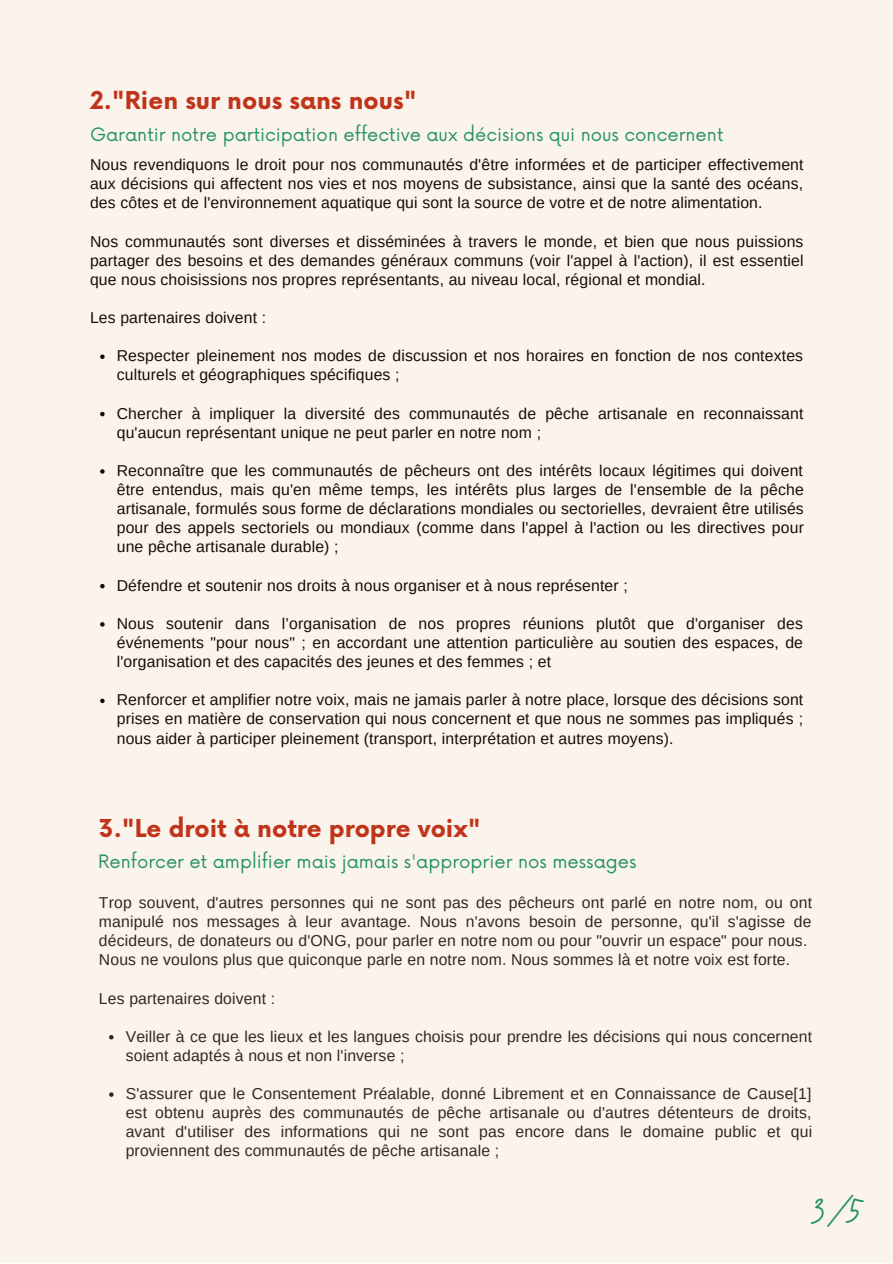
<style>
.page{position:relative;width:893px;height:1264px;background:#fff}
.page>*{position:absolute;margin:0;border:0;box-sizing:border-box;transform-origin:0 0}
.t1{font:43.8px "Brittany Signature";color:#119462}
.t2{font:700 24px "Now";color:#be2c17}
.t3{font:18px "Now";color:#119462}
.t4{font:15.75px/19px "Arimo";letter-spacing:.01em;color:#000;text-align:justify}
.t5{font:15.75px/19px "Arimo";letter-spacing:.01em;color:#1e1e1e}
</style>
<div class="page">
<div style="left:0;top:0;width:892px;height:1262px;background:#fbf4ed"></div>
<h2 class="t2" style="left:90px;top:87px;width:328px">2."Rien sur nous sans nous"</h2>
<p class="t3" style="left:90px;top:124px;width:635px">Garantir notre participation effective aux décisions qui nous concernent</p>
<p class="t4" style="left:90px;top:155px;width:715px">Nous revendiquons le droit pour nos communautés d'être informées et de participer effectivement aux décisions qui affectent nos vies et nos moyens de subsistance, ainsi que la santé des océans, des côtes et de l'environnement aquatique qui sont la source de votre et de notre alimentation.</p>
<p class="t4" style="left:90px;top:231px;width:715px">Nos communautés sont diverses et disséminées à travers le monde, et bien que nous puissions partager des besoins et des demandes généraux communs (voir l'appel à l'action), il est essentiel que nous choisissions nos propres représentants, au niveau local, régional et mondial.</p>
<p class="t4" style="left:90px;top:308px;width:178px">Les partenaires doivent :</p>
<p class="t4" style="left:117px;top:346px;width:687px">Respecter pleinement nos modes de discussion et nos horaires en fonction de nos contextes culturels et géographiques spécifiques ;</p>
<p class="t4" style="left:117px;top:403px;width:688px">Chercher à impliquer la diversité des communautés de pêche artisanale en reconnaissant qu'aucun représentant unique ne peut parler en notre nom ;</p>
<p class="t4" style="left:117px;top:461px;width:688px">Reconnaître que les communautés de pêcheurs ont des intérêts locaux légitimes qui doivent être entendus, mais qu'en même temps, les intérêts plus larges de l'ensemble de la pêche artisanale, formulés sous forme de déclarations mondiales ou sectorielles, devraient être utilisés pour des appels sectoriels ou mondiaux (comme dans l'appel à l'action ou les directives pour une pêche artisanale durable) ;</p>
<p class="t4" style="left:117px;top:575px;width:512px">Défendre et soutenir nos droits à nous organiser et à nous représenter ;</p>
<p class="t4" style="left:117px;top:614px;width:687px">Nous soutenir dans l’organisation de nos propres réunions plutôt que d'organiser des événements "pour nous" ; en accordant une attention particulière au soutien des espaces, de l'organisation et des capacités des jeunes et des femmes ; et</p>
<p class="t4" style="left:117px;top:690px;width:688px">Renforcer et amplifier notre voix, mais ne jamais parler à notre place, lorsque des décisions sont prises en matière de conservation qui nous concernent et que nous ne sommes pas impliqués ; nous aider à participer pleinement (transport, interprétation et autres moyens).</p>
<h2 class="t2" style="left:99px;top:814px;width:383px">3."Le droit à notre propre voix"</h2>
<p class="t3" style="left:98px;top:851px;width:540px">Renforcer et amplifier mais jamais s'approprier nos messages</p>
<p class="t5" style="left:99px;top:892px;width:714px">Trop souvent, d'autres personnes qui ne sont pas des pêcheurs ont parlé en notre nom, ou ont manipulé nos messages à leur avantage. Nous n'avons besoin de personne, qu'il s'agisse de décideurs, de donateurs ou d'ONG, pour parler en notre nom ou pour "ouvrir un espace" pour nous.<br>Nous ne voulons plus que quiconque parle en notre nom. Nous sommes là et notre voix est forte.</p>
<p class="t5" style="left:99px;top:988px;width:178px">Les partenaires doivent :</p>
<p class="t5" style="left:126px;top:1026px;width:688px">Veiller à ce que les lieux et les langues choisis pour prendre les décisions qui nous concernent soient adaptés à nous et non l'inverse ;</p>
<p class="t5" style="left:126px;top:1084px;width:688px;text-align:justify">S'assurer que le Consentement Préalable, donné Librement et en Connaissance de Cause[1] est obtenu auprès des communautés de pêche artisanale ou d'autres détenteurs de droits, avant d'utiliser des informations qui ne sont pas encore dans le domaine public et qui proviennent des communautés de pêche artisanale ;</p>
<h1 class="t1" style="left:812px;top:1180px;width:50px">3/5</h1>
</div>
